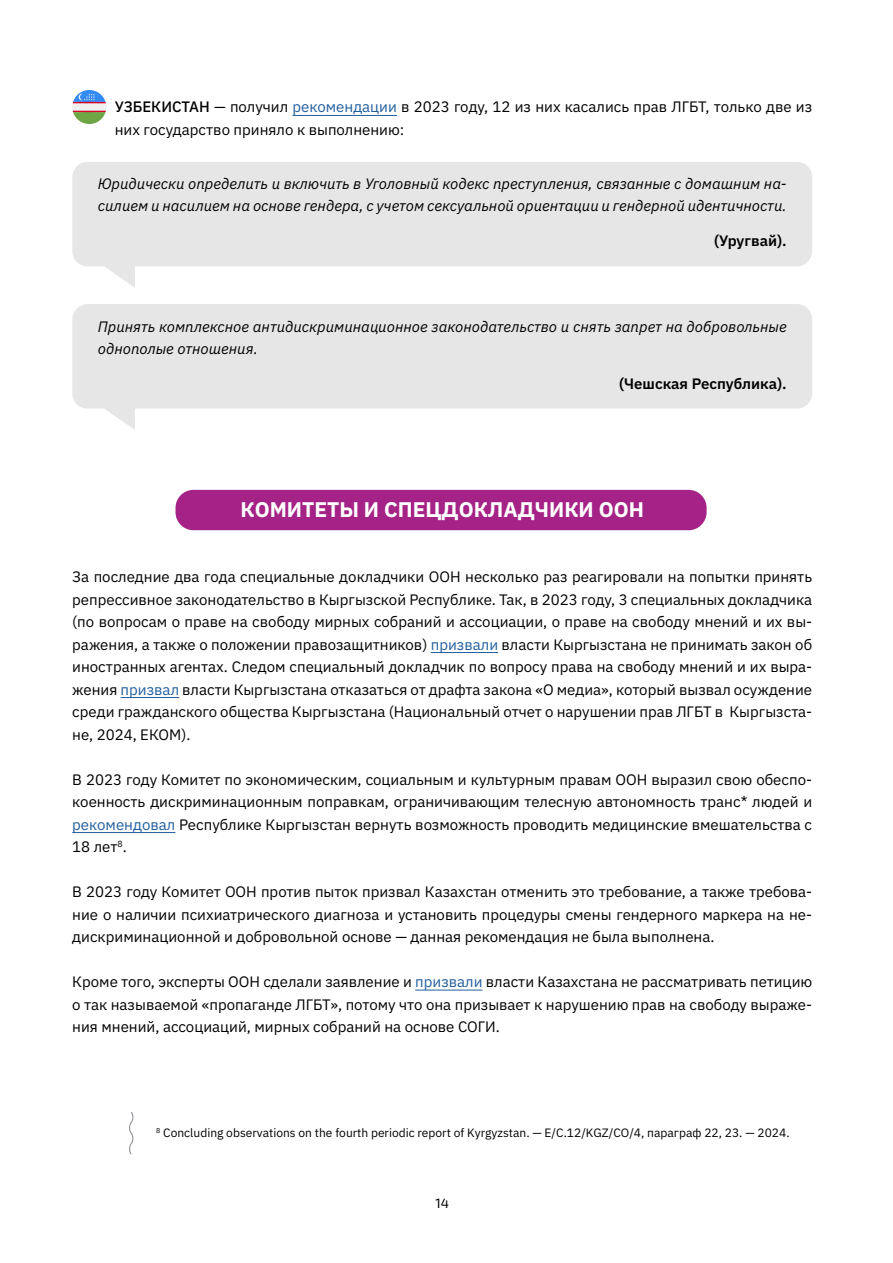
<style>
.page{position:relative;width:893px;height:1263px;background:#fff}
.page>*{position:absolute;margin:0;border:0;box-sizing:border-box;transform-origin:0 0}
.t1{font:700 21px "IBM Plex Sans";color:#fff}
.t2{font:15px/22.5px "IBM Plex Sans";color:#000;text-align:justify}
.t3{font:italic 15px/22.5px "IBM Plex Sans";color:#000}
.t4{font:600 15px "IBM Plex Sans";color:#000}
.t5{font:13.5px "Exo 2";color:#000}
.t6{font:12px "IBM Plex Sans";color:#000}
.s1{font-weight:500}
.s2{color:#215e9e}
</style>
<div class="page">
<svg style="left:72px;top:162px;width:740px;height:125px;fill:#e6e6e6"></svg>
<svg style="left:72px;top:304px;width:740px;height:126px;fill:#e6e6e6"></svg>
<div style="left:175px;top:490px;width:532px;height:40px;background:#a52386;border-radius:18px"></div>
<hr style="left:292px;top:115px;width:105px;height:1px;background:#215e9e">
<hr style="left:431px;top:652px;width:67px;height:1px;background:#215e9e">
<hr style="left:121px;top:697px;width:58px;height:1px;background:#215e9e">
<hr style="left:72px;top:832px;width:103px;height:1px;background:#215e9e">
<hr style="left:415px;top:990px;width:68px;height:1px;background:#215e9e">
<svg style="left:129px;top:1111px;width:5px;height:44px"></svg>
<svg style="left:72px;top:90px;width:34px;height:34px"></svg>
<p class="t2" style="left:115px;top:95px;width:699px"><span class="s1">УЗБЕКИСТАН</span> — получил <span class="s2">рекомендации</span> в 2023 году, 12 из них касались прав ЛГБТ, только две из них государство приняло к выполнению:</p>
<p class="t3" style="left:98px;top:171px;width:690px">Юридически определить и включить в Уголовный кодекс преступления, связанные с домашним на&shy;силием и насилием на основе гендера, с учетом сексуальной ориентации и гендерной идентичности.</p>
<p class="t4" style="left:714px;top:229px;width:74px">(Уругвай).</p>
<p class="t3" style="left:98px;top:314px;width:690px">Принять комплексное антидискриминационное законодательство и снять запрет на добровольные однополые отношения.</p>
<p class="t4" style="left:619px;top:372px;width:169px">(Чешская Республика).</p>
<h1 class="t1" style="left:241px;top:493px;width:405px">КОМИТЕТЫ И СПЕЦДОКЛАДЧИКИ ООН</h1>
<p class="t2" style="left:72px;top:564px;width:741px">За последние два года специальные докладчики ООН несколько раз реагировали на попытки принять репрессивное законодательство в Кыргызской Республике. Так, в 2023 году, 3 специальных докладчика (по вопросам о праве на свободу мирных собраний и ассоциации, о праве на свободу мнений и их вы&shy;ражения, а также о положении правозащитников) <span class="s2">призвали</span> власти Кыргызстана не принимать закон об иностранных агентах. Следом специальный докладчик по вопросу права на свободу мнений и их выра&shy;жения <span class="s2">призвал</span> власти Кыргызстана отказаться от драфта закона «О медиа», который вызвал осуждение среди гражданского общества Кыргызстана (Национальный отчет о нарушении прав ЛГБТ в Кыргызста&shy;не, 2024, ЕКОМ).</p>
<p class="t2" style="left:72px;top:767px;width:741px">В 2023 году Комитет по экономическим, социальным и культурным правам ООН выразил свою обеспо&shy;коенность дискриминационным поправкам, ограничивающим телесную автономность транс* людей и <span class="s2">рекомендовал</span> Республике Кыргызстан вернуть возможность проводить медицинские вмешательства с 18 лет<sup>8</sup>.</p>
<p class="t2" style="left:72px;top:879px;width:741px">В 2023 году Комитет ООН против пыток призвал Казахстан отменить это требование, а также требова&shy;ние о наличии психиатрического диагноза и установить процедуры смены гендерного маркера на не&shy;дискриминационной и добровольной основе — данная рекомендация не была выполнена.</p>
<p class="t2" style="left:72px;top:969px;width:741px">Кроме того, эксперты ООН сделали заявление и <span class="s2">призвали</span> власти Казахстана не рассматривать петицию о так называемой «пропаганде ЛГБТ», потому что она призывает к нарушению прав на свободу выраже&shy;ния мнений, ассоциаций, мирных собраний на основе СОГИ.</p>
<p class="t6" style="left:156px;top:1124px;width:635px"><sup>8</sup> Concluding observations on the fourth periodic report of Kyrgyzstan. — E/C.12/KGZ/CO/4, параграф 22, 23. — 2024.</p>
<p class="t5" style="left:435px;top:1195px;width:15px">14</p>
</div>
